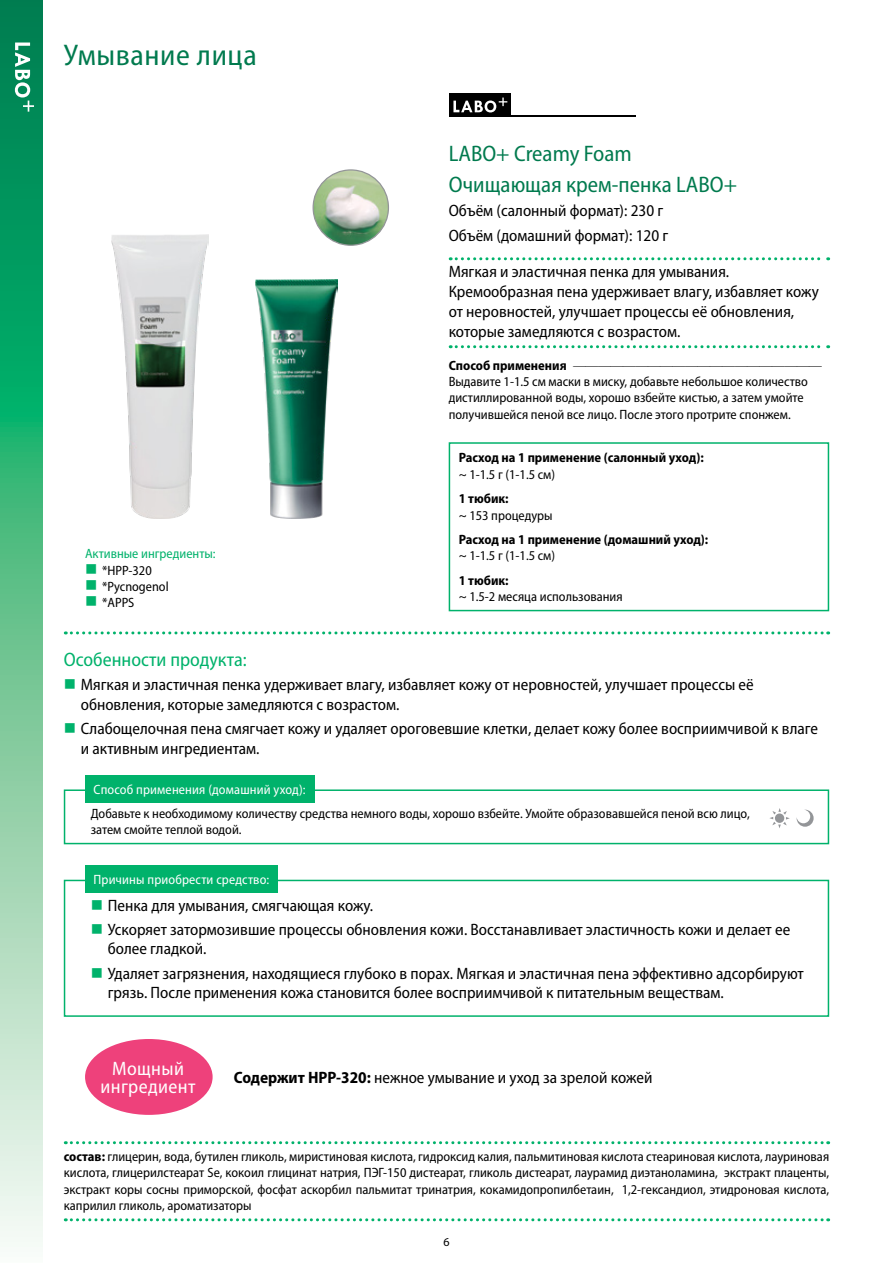
<style>
.page{position:relative;width:893px;height:1263px;background:#fff}
.page>*{position:absolute;margin:0;border:0;box-sizing:border-box;transform-origin:0 0}
.t1{font:semi-condensed 30px "Myriad Pro";letter-spacing:.02em;color:#007a4e}
.t2{font:semi-condensed 22.5px/31.2px "Myriad Pro";color:#007a4e}
.t3{font:semi-condensed 19.5px "Myriad Pro";color:#00b26b}
.t4{font:semi-condensed 19.5px/18px "Myriad Pro";letter-spacing:.02em;color:#fff;text-align:center}
.t5{font:semi-condensed 16.5px/19.8px "Myriad Pro";color:#000}
.t6{font:semi-condensed 13.5px/16.2px "Myriad Pro";color:#000}
.t7{font:700 semi-condensed 13.5px "Myriad Pro";color:#000}
.t8{font:semi-condensed 13.5px "Myriad Pro";letter-spacing:.01em;color:#fff}
.t9{font:semi-condensed 13.5px "Myriad Pro";color:#00b26b}
.t10{font:12px "Myriad Pro";color:#000}
.s1{font-weight:700}
.s2{font-weight:300;font-stretch:normal}
</style>
<div class="page">
<svg style="left:0;top:0;width:43px;height:1242px;background:#65c094"></svg>
<svg style="left:15px;top:43px;width:19px;height:69px"></svg>
<svg style="left:65px;top:1141px;width:764px;height:3px"></svg>
<svg style="left:65px;top:1218px;width:764px;height:3px"></svg>
<hr style="left:508px;top:115px;width:128px;height:2px;background:#000">
<div style="left:449px;top:94px;width:61px;height:23px;background:#000"></div>
<svg style="left:453px;top:98px;width:54px;height:14px"></svg>
<svg style="left:450px;top:257px;width:379px;height:3px"></svg>
<svg style="left:450px;top:345px;width:379px;height:3px"></svg>
<svg style="left:65px;top:631px;width:764px;height:3px"></svg>
<div style="left:449px;top:442px;width:380px;height:169px;border:2px solid #00b26b"></div>
<div style="left:64px;top:789px;width:765px;height:55px;border:2px solid #00b26b"></div>
<div style="left:64px;top:880px;width:765px;height:137px;border:2px solid #00b26b"></div>
<div style="left:85px;top:775px;width:229px;height:27px;background:#00b26b"></div>
<div style="left:85px;top:865px;width:193px;height:28px;background:#00b26b"></div>
<div style="left:85px;top:1039px;width:128px;height:76px;background:#ee417b;border-radius:50%"></div>
<svg style="left:797px;top:810px;width:17px;height:17px"></svg>
<svg style="left:769px;top:808px;width:21px;height:20px"></svg>
<div style="left:775px;top:813px;width:9px;height:10px;background:#939598;border-radius:50%"></div>
<img style="left:256px;top:280px;width:81px;height:239px">
<img style="left:112px;top:234px;width:97px;height:285px">
<img style="left:313px;top:170px;width:75px;height:75px;border-radius:38px">
<div style="left:313px;top:169px;width:76px;height:77px;border:1px solid #939598;border-radius:50%"></div>
<h1 class="t1" style="left:64px;top:39px;width:195px">Умывание лица</h1>
<p class="t9" style="left:85px;top:547px;width:132px">Активные ингредиенты:</p>
<p class="t6" style="left:102px;top:562px;width:68px">*HPP-320 *Pycnogenol *APPS</p>
<h2 class="t2" style="left:449px;top:138px;width:290px">LABO+ Creamy Foam<br>Очищающая крем-пенка LABO+</h2>
<p class="t5" style="left:449px;top:199px;width:221px;line-height:24px">Объём (салонный формат): 230 г<br>Объём (домашний формат): 120 г</p>
<p class="t5" style="left:449px;top:262px;width:372px">Мягкая и эластичная пенка для умывания.<br>Кремообразная пена удерживает влагу, избавляет кожу от неровностей, улучшает процессы её обновления, которые замедляются с возрастом.</p>
<p class="t6" style="left:449px;top:358px;width:375px"><span class="s1">Способ применения</span> <span class="s2">———————————————————— </span>Выдавите 1-1.5 см маски в миску, добавьте небольшое количество дистиллированной воды, хорошо взбейте кистью, а затем умойте получившейся пеной все лицо. После этого протрите спонжем.</p>
<p class="t7" style="left:459px;top:450px;width:247px">Расход на 1 применение (салонный уход):</p>
<p class="t6" style="left:459px;top:466px;width:98px">~ 1-1.5 г (1-1.5 см)</p>
<p class="t7" style="left:459px;top:491px;width:51px">1 тюбик:</p>
<p class="t6" style="left:459px;top:507px;width:95px">~ 153 процедуры</p>
<p class="t7" style="left:459px;top:532px;width:251px">Расход на 1 применение (домашний уход):</p>
<p class="t6" style="left:459px;top:548px;width:98px">~ 1-1.5 г (1-1.5 см)</p>
<p class="t7" style="left:459px;top:573px;width:51px">1 тюбик:</p>
<p class="t6" style="left:459px;top:589px;width:166px">~ 1.5-2 месяца использования</p>
<h3 class="t3" style="left:64px;top:649px;width:184px">Особенности продукта:</h3>
<p class="t5" style="left:81px;top:675px;width:674px">Мягкая и эластичная пенка удерживает влагу, избавляет кожу от неровностей, улучшает процессы её обновления, которые замедляются с возрастом.</p>
<p class="t5" style="left:81px;top:719px;width:739px">Слабощелочная пена смягчает кожу и удаляет ороговевшие клетки, делает кожу более восприимчивой к влаге и активным ингредиентам.</p>
<p class="t8" style="left:94px;top:782px;width:214px">Способ применения (домашний уход):</p>
<p class="t6" style="left:91px;top:806px;width:661px">Добавьте к необходимому количеству средства немного воды, хорошо взбейте. Умойте образовавшейся пеной всю лицо, затем смойте теплой водой.</p>
<p class="t8" style="left:94px;top:872px;width:177px">Причины приобрести средство:</p>
<p class="t5" style="left:108px;top:893px;width:684px;line-height:24px">Пенка для умывания, смягчающая кожу.<br>Ускоряет затормозившие процессы обновления кожи. Восстанавливает эластичность кожи и делает ее</p>
<p class="t5" style="left:108px;top:937px;width:698px;line-height:24px">более гладкой.<br>Удаляет загрязнения, находящиеся глубоко в порах. Мягкая и эластичная пена эффективно адсорбируют</p>
<p class="t5" style="left:108px;top:983px;width:618px">грязь. После применения кожа становится более восприимчивой к питательным веществам.</p>
<h3 class="t4" style="left:101px;top:1060px;width:97px">Мощный ингредиент</h3>
<p class="t5" style="left:234px;top:1068px;width:420px"><span class="s1">Содержит HPP-320:</span> нежное умывание и уход за зрелой кожей</p>
<p class="t6" style="left:64px;top:1149px;width:767px;text-align:justify"><span class="s1">состав:</span> глицерин, вода, бутилен гликоль, миристиновая кислота, гидроксид калия, пальмитиновая кислота стеариновая кислота, лауриновая кислота, глицерилстеарат Se, кокоил глицинат натрия, ПЭГ-150 дистеарат, гликоль дистеарат, лаурамид диэтаноламина, экстракт плаценты, экстракт коры сосны приморской, фосфат аскорбил пальмитат тринатрия, кокамидопропилбетаин, 1,2-гександиол, этидроновая кислота, каприлил гликоль, ароматизаторы</p>
<p class="t10" style="left:443px;top:1236px;width:8px">6</p>
</div>
